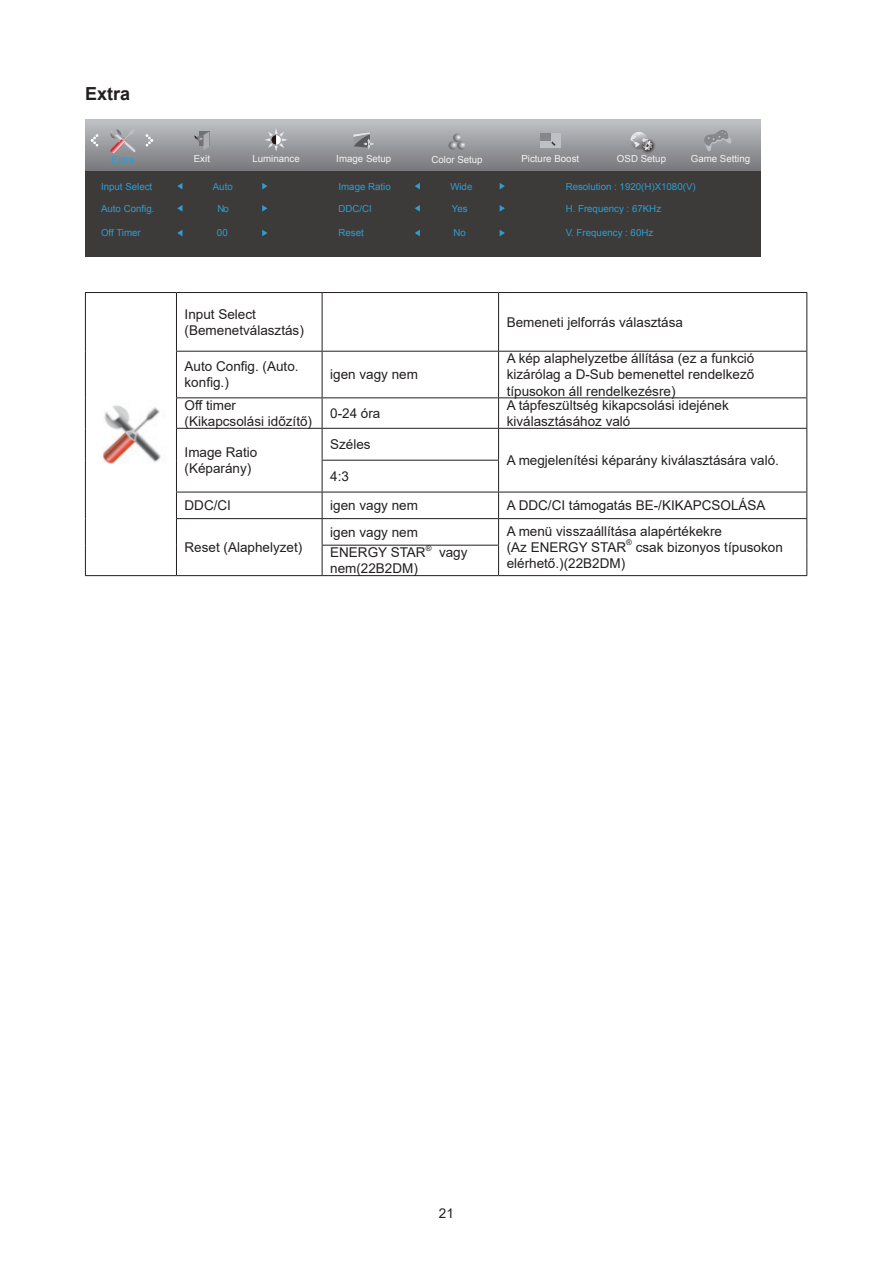
<style>
.page{position:relative;width:893px;height:1263px;background:#fff}
.page>*{position:absolute;margin:0;border:0;box-sizing:border-box;transform-origin:0 0}
.t1{font:700 18px "Arial";color:#231f20}
.t2{font:13.5px/16.2px "Arial";color:#231f20}
.t3{font:9.75px "Arial";color:#2e9ecf}
.t4{font:9.75px "Arial";color:#f3f3f3}
.t5{font:7.8px "Arial";color:#231f20}
</style>
<div class="page">
<svg style="left:85px;top:119px;width:675px;height:52px;background:#9a9c9f"></svg>
<div style="left:85px;top:171px;width:675px;height:86px;background:#3d3a3a"></div>
<svg style="left:91px;top:134px;width:7px;height:13px"></svg>
<svg style="left:146px;top:134px;width:7px;height:13px"></svg>
<div style="left:540px;top:133px;width:21px;height:15px;background:#bdc0c4"></div>
<div style="left:540px;top:133px;width:10px;height:8px;background:#85878a"></div>
<svg style="left:551px;top:141px;width:5px;height:5px"></svg>
<img style="left:640px;top:138px;width:17px;height:17px">
<svg style="left:630px;top:132px;width:23px;height:18px"></svg>
<svg style="left:194px;top:131px;width:15px;height:19px"></svg>
<svg style="left:265px;top:128px;width:23px;height:23px"></svg>
<svg style="left:354px;top:133px;width:20px;height:16px"></svg>
<svg style="left:448px;top:134px;width:18px;height:16px"></svg>
<svg style="left:177px;top:230px;width:5px;height:6px"></svg>
<svg style="left:262px;top:230px;width:5px;height:6px"></svg>
<svg style="left:177px;top:183px;width:5px;height:6px"></svg>
<svg style="left:262px;top:183px;width:5px;height:6px"></svg>
<svg style="left:177px;top:205px;width:5px;height:7px"></svg>
<svg style="left:262px;top:205px;width:5px;height:7px"></svg>
<svg style="left:415px;top:230px;width:5px;height:6px"></svg>
<svg style="left:500px;top:230px;width:5px;height:6px"></svg>
<svg style="left:415px;top:183px;width:5px;height:6px"></svg>
<svg style="left:500px;top:183px;width:5px;height:6px"></svg>
<svg style="left:415px;top:205px;width:5px;height:7px"></svg>
<svg style="left:500px;top:205px;width:5px;height:7px"></svg>
<svg style="left:109px;top:129px;width:29px;height:25px"></svg>
<svg style="left:704px;top:130px;width:27px;height:21px"></svg>
<hr style="left:85px;top:292px;width:91px;height:1px;background:#231f20">
<hr style="left:85px;top:293px;width:1px;height:58px;background:#231f20">
<hr style="left:176px;top:292px;width:146px;height:1px;background:#231f20">
<hr style="left:176px;top:293px;width:1px;height:58px;background:#231f20">
<hr style="left:322px;top:292px;width:177px;height:1px;background:#231f20">
<hr style="left:322px;top:293px;width:1px;height:58px;background:#231f20">
<hr style="left:499px;top:292px;width:308px;height:1px;background:#231f20">
<hr style="left:498px;top:293px;width:1px;height:58px;background:#231f20">
<hr style="left:806px;top:293px;width:1px;height:58px;background:#231f20">
<hr style="left:85px;top:351px;width:1px;height:47px;background:#231f20">
<hr style="left:176px;top:351px;width:146px;height:1px;background:#231f20">
<hr style="left:176px;top:352px;width:1px;height:45px;background:#231f20">
<hr style="left:322px;top:351px;width:177px;height:1px;background:#231f20">
<hr style="left:322px;top:352px;width:1px;height:45px;background:#231f20">
<hr style="left:499px;top:351px;width:308px;height:1px;background:#231f20">
<hr style="left:498px;top:352px;width:1px;height:45px;background:#231f20">
<hr style="left:806px;top:352px;width:1px;height:45px;background:#231f20">
<hr style="left:85px;top:398px;width:1px;height:30px;background:#231f20">
<hr style="left:176px;top:397px;width:146px;height:1px;background:#231f20">
<hr style="left:176px;top:398px;width:1px;height:30px;background:#231f20">
<hr style="left:322px;top:397px;width:177px;height:1px;background:#231f20">
<hr style="left:322px;top:398px;width:1px;height:30px;background:#231f20">
<hr style="left:499px;top:397px;width:308px;height:1px;background:#231f20">
<hr style="left:498px;top:398px;width:1px;height:30px;background:#231f20">
<hr style="left:806px;top:398px;width:1px;height:30px;background:#231f20">
<hr style="left:85px;top:428px;width:1px;height:32px;background:#231f20">
<hr style="left:176px;top:428px;width:146px;height:1px;background:#231f20">
<hr style="left:176px;top:429px;width:1px;height:31px;background:#231f20">
<hr style="left:322px;top:428px;width:177px;height:1px;background:#231f20">
<hr style="left:322px;top:429px;width:1px;height:31px;background:#231f20">
<hr style="left:499px;top:428px;width:308px;height:1px;background:#231f20">
<hr style="left:498px;top:429px;width:1px;height:31px;background:#231f20">
<hr style="left:806px;top:429px;width:1px;height:31px;background:#231f20">
<hr style="left:85px;top:460px;width:1px;height:32px;background:#231f20">
<hr style="left:176px;top:460px;width:1px;height:32px;background:#231f20">
<hr style="left:322px;top:460px;width:177px;height:1px;background:#231f20">
<hr style="left:322px;top:461px;width:1px;height:31px;background:#231f20">
<hr style="left:498px;top:461px;width:1px;height:31px;background:#231f20">
<hr style="left:806px;top:460px;width:1px;height:32px;background:#231f20">
<hr style="left:176px;top:492px;width:146px;height:1px;background:#231f20">
<hr style="left:322px;top:492px;width:177px;height:1px;background:#231f20">
<hr style="left:499px;top:492px;width:308px;height:1px;background:#231f20">
<svg style="left:85px;top:492px;width:1px;height:53px"></svg>
<hr style="left:176px;top:518px;width:146px;height:1px;background:#231f20">
<svg style="left:176px;top:492px;width:1px;height:53px"></svg>
<hr style="left:322px;top:518px;width:177px;height:1px;background:#231f20">
<svg style="left:322px;top:492px;width:1px;height:53px"></svg>
<hr style="left:499px;top:518px;width:308px;height:1px;background:#231f20">
<svg style="left:498px;top:492px;width:1px;height:53px"></svg>
<svg style="left:806px;top:492px;width:1px;height:53px"></svg>
<hr style="left:85px;top:545px;width:1px;height:30px;background:#231f20">
<hr style="left:176px;top:545px;width:1px;height:30px;background:#231f20">
<hr style="left:322px;top:545px;width:177px;height:1px;background:#231f20">
<hr style="left:322px;top:545px;width:1px;height:30px;background:#231f20">
<hr style="left:498px;top:545px;width:1px;height:30px;background:#231f20">
<hr style="left:806px;top:545px;width:1px;height:30px;background:#231f20">
<hr style="left:85px;top:575px;width:91px;height:1px;background:#231f20">
<hr style="left:176px;top:575px;width:146px;height:1px;background:#231f20">
<hr style="left:322px;top:575px;width:177px;height:1px;background:#231f20">
<hr style="left:499px;top:575px;width:308px;height:1px;background:#231f20">
<img style="left:102px;top:405px;width:59px;height:59px">
<h1 class="t1" style="left:85px;top:81px;width:47px">Extra</h1>
<p class="t3" style="left:112px;top:153px;width:24px">Extra</p>
<p class="t4" style="left:691px;top:152px;width:61px">Game Setting</p>
<p class="t4" style="left:194px;top:152px;width:18px">Exit</p>
<p class="t4" style="left:252px;top:153px;width:49px">Luminance</p>
<p class="t4" style="left:336px;top:153px;width:57px">Image Setup</p>
<p class="t4" style="left:431px;top:153px;width:53px">Color Setup</p>
<p class="t4" style="left:521px;top:152px;width:59px">Picture Boost</p>
<p class="t4" style="left:617px;top:152px;width:51px">OSD Setup</p>
<p class="t3" style="left:101px;top:180px;width:53px">Input Select</p>
<p class="t3" style="left:213px;top:180px;width:21px">Auto</p>
<p class="t3" style="left:101px;top:202px;width:55px">Auto Config.</p>
<p class="t3" style="left:217px;top:202px;width:13px">No</p>
<p class="t3" style="left:101px;top:227px;width:41px">Off Timer</p>
<p class="t3" style="left:217px;top:227px;width:12px">00</p>
<p class="t3" style="left:338px;top:180px;width:54px">Image Ratio</p>
<p class="t3" style="left:450px;top:180px;width:24px">Wide</p>
<p class="t3" style="left:338px;top:202px;width:35px">DDC/CI</p>
<p class="t3" style="left:452px;top:202px;width:17px">Yes</p>
<p class="t3" style="left:338px;top:227px;width:27px">Reset</p>
<p class="t3" style="left:454px;top:227px;width:14px">No</p>
<p class="t3" style="left:566px;top:180px;width:132px">Resolution : 1920(H)X1080(V)</p>
<p class="t3" style="left:566px;top:202px;width:97px">H. Frequency : 67KHz</p>
<p class="t3" style="left:566px;top:227px;width:89px">V. Frequency : 60Hz</p>
<p class="t2" style="left:185px;top:306px;width:121px">Input Select (Bemenetválasztás)</p>
<p class="t2" style="left:507px;top:314px;width:178px">Bemeneti jelforrás választása</p>
<p class="t2" style="left:185px;top:358px;width:116px">Auto Config. (Auto. konfig.)</p>
<p class="t2" style="left:330px;top:366px;width:89px">igen vagy nem</p>
<p class="t2" style="left:507px;top:350px;width:249px;text-align:justify">A kép alaphelyzetbe állítása (ez a funkció kizárólag a D-Sub bemenettel rendelkező típusokon áll rendelkezésre)</p>
<p class="t2" style="left:185px;top:397px;width:129px">Off timer (Kikapcsolási időzítő)</p>
<p class="t2" style="left:330px;top:405px;width:52px">0-24 óra</p>
<p class="t2" style="left:507px;top:397px;width:224px">A tápfeszültség kikapcsolási idejének kiválasztásához való</p>
<p class="t2" style="left:185px;top:444px;width:74px">Image Ratio (Képarány)</p>
<p class="t2" style="left:330px;top:436px;width:42px">Széles</p>
<p class="t2" style="left:507px;top:452px;width:274px">A megjelenítési képarány kiválasztására való.</p>
<p class="t2" style="left:330px;top:468px;width:20px">4:3</p>
<p class="t2" style="left:185px;top:497px;width:48px">DDC/CI</p>
<p class="t2" style="left:330px;top:497px;width:89px">igen vagy nem</p>
<p class="t2" style="left:507px;top:497px;width:260px">A DDC/CI támogatás BE-/KIKAPCSOLÁSA</p>
<p class="t2" style="left:185px;top:539px;width:119px">Reset (Alaphelyzet)</p>
<p class="t2" style="left:330px;top:524px;width:89px">igen vagy nem</p>
<p class="t2" style="left:507px;top:523px;width:217px">A menü visszaállítása alapértékekre (Az ENERGY STAR</p>
<p class="t5" style="left:626px;top:537px;width:7px">®</p>
<p class="t2" style="left:636px;top:539px;width:149px">csak bizonyos típusokon</p>
<p class="t2" style="left:330px;top:544px;width:97px">ENERGY STAR</p>
<p class="t5" style="left:426px;top:542px;width:7px">®</p>
<p class="t2" style="left:439px;top:544px;width:30px">vagy</p>
<p class="t2" style="left:507px;top:555px;width:120px">elérhető.)(22B2DM)</p>
<p class="t2" style="left:330px;top:560px;width:89px">nem(22B2DM)</p>
<p class="t2" style="left:439px;top:1205px;width:17px">21</p>
</div>
